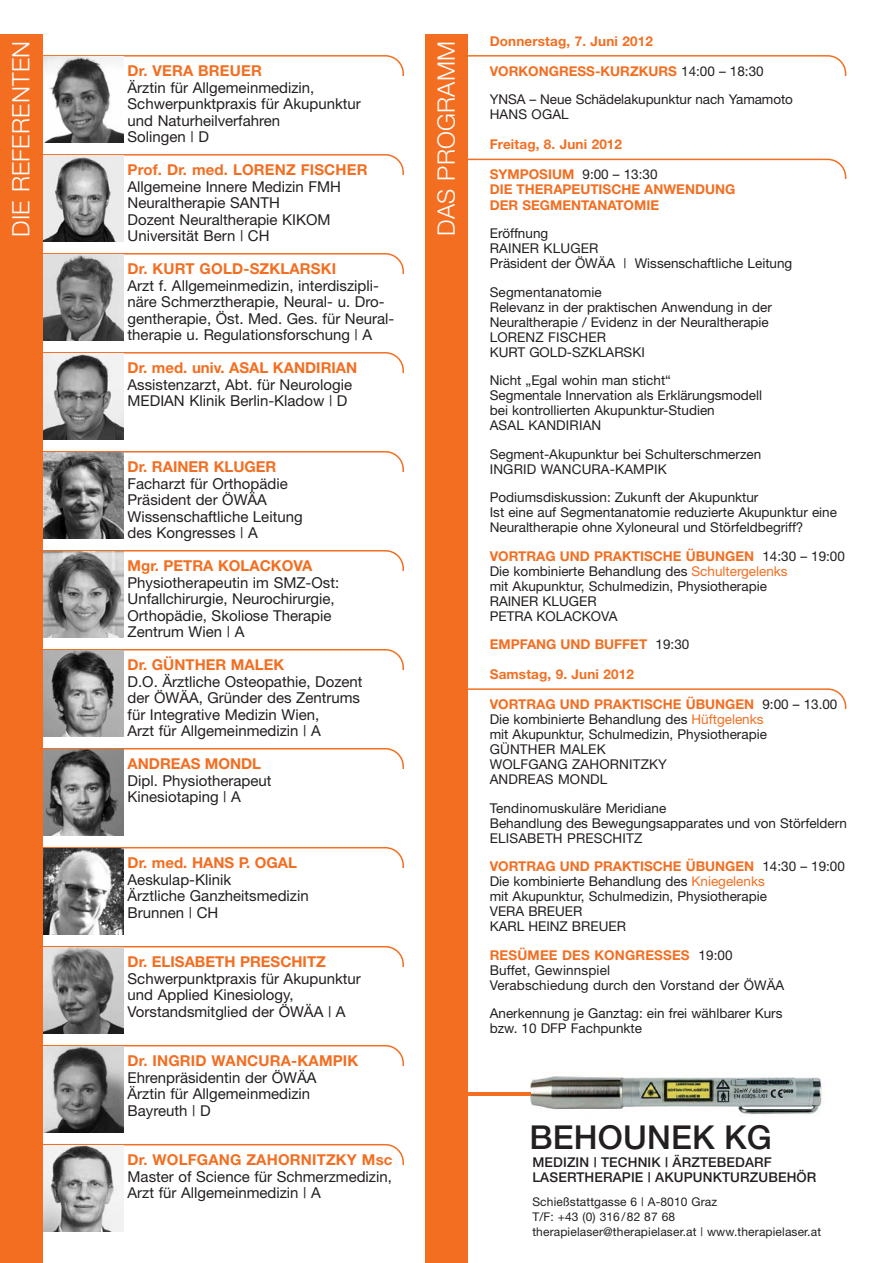
<style>
.page{position:relative;width:893px;height:1263px;background:#fff}
.page>*{position:absolute;margin:0;border:0;box-sizing:border-box;transform-origin:0 0}
.t1{font:500 33px "Helvetica Neue";letter-spacing:.005em;color:#231f20}
.t2{font:300 24px "Helvetica Neue";letter-spacing:.01em;color:#fff}
.t3{font:15px/16.5px "Helvetica Neue";color:#231f20}
.t4{font:700 15px "Helvetica Neue";color:#f36e21}
.t5{font:13.5px/15px "Helvetica Neue";color:#231f20}
.t6{font:700 13.5px/15px "Helvetica Neue";color:#f36e21}
.t7{font:500 13.5px/15px "Helvetica Neue";letter-spacing:.01em;color:#231f20}
.t8{font:13.5px "Helvetica Neue";letter-spacing:.01em;color:#231f20}
.t9{font:12px/15px "Helvetica Neue";letter-spacing:.01em;color:#231f20}
.s1{font-weight:700;color:#f36e21}
.s2{font-weight:400;color:#231f20}
.s3{color:#f36e21}
</style>
<div class="page">
<svg style="left:468px;top:55px;width:378px;height:21px"></svg>
<svg style="left:43px;top:55px;width:361px;height:1110px"></svg>
<img style="left:43px;top:947px;width:80px;height:86px">
<img style="left:43px;top:1046px;width:80px;height:86px">
<img style="left:43px;top:1145px;width:80px;height:86px">
<svg style="left:468px;top:159px;width:378px;height:20px"></svg>
<svg style="left:468px;top:688px;width:378px;height:21px"></svg>
<div style="left:425px;top:34px;width:43px;height:1229px;background:#f36e21"></div>
<div style="left:0;top:34px;width:43px;height:1229px;background:#f36e21"></div>
<img style="left:531px;top:1076px;width:291px;height:38px">
<hr style="left:455px;top:1093px;width:76px;height:3px;background:#f36e21">
<h2 class="t2" style="left:12px;top:237px;width:197px;rotate:-90deg">DIE REFERENTEN</h2>
<h2 class="t2" style="left:438px;top:236px;width:196px;rotate:-90deg">DAS PROGRAMM</h2>
<p class="t4" style="left:128px;top:65px;width:136px">Dr. VERA BREUER</p>
<p class="t3" style="left:128px;top:80px;width:235px">Ärztin für Allgemeinmedizin,<br>Schwerpunktpraxis für Akupunktur und Naturheilverfahren<br>Solingen | D</p>
<p class="t4" style="left:128px;top:164px;width:241px">Prof. Dr. med. LORENZ FISCHER</p>
<p class="t3" style="left:128px;top:179px;width:215px">Allgemeine Innere Medizin FMH<br>Neuraltherapie SANTH<br>Dozent Neuraltherapie KIKOM<br>Universität Bern | CH</p>
<p class="t4" style="left:128px;top:263px;width:210px">Dr. KURT GOLD-SZKLARSKI</p>
<p class="t3" style="left:128px;top:278px;width:268px">Arzt f. Allgemeinmedizin, interdiszipli&shy;näre Schmerztherapie, Neural- u. Dro&shy;gentherapie, Öst. Med. Ges. für Neural&shy;therapie u. Regulationsforschung | A</p>
<p class="t4" style="left:128px;top:362px;width:231px">Dr. med. univ. ASAL KANDIRIAN</p>
<p class="t3" style="left:128px;top:377px;width:226px">Assistenzarzt, Abt. für Neurologie<br>MEDIAN Klinik Berlin-Kladow | D</p>
<p class="t4" style="left:128px;top:461px;width:150px">Dr. RAINER KLUGER</p>
<p class="t3" style="left:128px;top:476px;width:177px">Facharzt für Orthopädie<br>Präsident der ÖWÄA<br>Wissenschaftliche Leitung des Kongresses | A</p>
<p class="t4" style="left:128px;top:560px;width:186px">Mgr. PETRA KOLACKOVA</p>
<p class="t3" style="left:128px;top:575px;width:213px">Physiotherapeutin im SMZ-Ost:<br>Unfallchirurgie, Neurochirurgie,<br>Orthopädie, Skoliose Therapie<br>Zentrum Wien | A</p>
<p class="t4" style="left:128px;top:659px;width:158px">Dr. GÜNTHER MALEK</p>
<p class="t3" style="left:128px;top:674px;width:237px">D.O. Ärztliche Osteopathie, Dozent der ÖWÄA, Gründer des Zentrums für Integrative Medizin Wien,<br>Arzt für Allgemeinmedizin | A</p>
<p class="t4" style="left:128px;top:758px;width:135px">ANDREAS MONDL</p>
<p class="t3" style="left:128px;top:773px;width:146px">Dipl. Physiotherapeut<br>Kinesiotaping | A</p>
<p class="t4" style="left:128px;top:857px;width:171px">Dr. med. HANS P. OGAL</p>
<p class="t3" style="left:128px;top:872px;width:183px">Aeskulap-Klinik<br>Ärztliche Ganzheitsmedizin<br>Brunnen | CH</p>
<p class="t4" style="left:128px;top:956px;width:200px">Dr. ELISABETH PRESCHITZ</p>
<p class="t3" style="left:128px;top:971px;width:235px">Schwerpunktpraxis für Akupunktur und Applied Kinesiology,<br>Vorstandsmitglied der ÖWÄA | A</p>
<p class="t4" style="left:128px;top:1055px;width:232px">Dr. INGRID WANCURA-KAMPIK</p>
<p class="t3" style="left:128px;top:1070px;width:190px">Ehrenpräsidentin der ÖWÄA<br>Ärztin für Allgemeinmedizin<br>Bayreuth | D</p>
<p class="t4" style="left:128px;top:1154px;width:266px">Dr. WOLFGANG ZAHORNITZKY Msc</p>
<p class="t3" style="left:128px;top:1169px;width:266px">Master of Science für Schmerzmedizin,<br>Arzt für Allgemeinmedizin | A</p>
<p class="t6" style="left:490px;top:35px;width:165px">Donnerstag, 7. Juni 2012</p>
<p class="t5" style="left:490px;top:58px;width:305px;line-height:28.5px"><span class="s1">VORKONGRESS-KURZKURS</span> 14:00 – 18:30<br>YNSA – Neue Schädelakupunktur nach Yamamoto</p>
<p class="t5" style="left:490px;top:108px;width:81px">HANS OGAL</p>
<p class="t6" style="left:490px;top:138px;width:134px">Freitag, 8. Juni 2012</p>
<p class="t6" style="left:490px;top:168px;width:247px">SYMPOSIUM <span class="s2">9:00 – 13:30<br></span>DIE THERAPEUTISCHE ANWENDUNG<br>DER SEGMENTANATOMIE</p>
<p class="t5" style="left:490px;top:227px;width:304px">Eröffnung<br>RAINER KLUGER<br>Präsident der ÖWÄA | Wissenschaftliche Leitung</p>
<p class="t8" style="left:490px;top:284px;width:114px">Segmentanatomie</p>
<p class="t5" style="left:490px;top:300px;width:284px">Relevanz in der praktischen Anwendung in der<br>Neuraltherapie / Evidenz in der Neuraltherapie<br>LORENZ FISCHER<br>KURT GOLD-SZKLARSKI</p>
<p class="t5" style="left:490px;top:374px;width:274px">Nicht „Egal wohin man sticht“<br>Segmentale Innervation als Erklärungsmodell bei kontrollierten Akupunktur-Studien<br>ASAL KANDIRIAN</p>
<p class="t5" style="left:490px;top:447px;width:273px">Segment-Akupunktur bei Schulterschmerzen<br>INGRID WANCURA-KAMPIK</p>
<p class="t5" style="left:490px;top:491px;width:349px">Podiumsdiskussion: Zukunft der Akupunktur<br>Ist eine auf Segmentanatomie reduzierte Akupunktur eine<br>Neuraltherapie ohne Xyloneural und Störfeldbegriff?</p>
<p class="t5" style="left:490px;top:549px;width:357px"><span class="s1">VORTRAG UND PRAKTISCHE ÜBUNGEN</span> 14:30 – 19:00<br>Die kombinierte Behandlung des <span class="s3">Schultergelenks<br></span>mit Akupunktur, Schulmedizin, Physiotherapie<br>RAINER KLUGER<br>PETRA KOLACKOVA</p>
<p class="t6" style="left:490px;top:638px;width:201px">EMPFANG UND BUFFET <span class="s2">19:30</span></p>
<p class="t6" style="left:490px;top:668px;width:146px">Samstag, 9. Juni 2012</p>
<p class="t5" style="left:490px;top:698px;width:349px"><span class="s1">VORTRAG UND PRAKTISCHE ÜBUNGEN</span> 9:00 – 13.00<br>Die kombinierte Behandlung des <span class="s3">Hüftgelenks<br></span>mit Akupunktur, Schulmedizin, Physiotherapie<br>GÜNTHER MALEK<br>WOLFGANG ZAHORNITZKY<br>ANDREAS MONDL</p>
<p class="t5" style="left:490px;top:801px;width:359px">Tendinomuskuläre Meridiane<br>Behandlung des Bewegungsapparates und von Störfeldern<br>ELISABETH PRESCHITZ</p>
<p class="t5" style="left:490px;top:860px;width:357px"><span class="s1">VORTRAG UND PRAKTISCHE ÜBUNGEN</span> 14:30 – 19:00<br>Die kombinierte Behandlung des <span class="s3">Kniegelenks<br></span>mit Akupunktur, Schulmedizin, Physiotherapie<br>VERA BREUER<br>KARL HEINZ BREUER</p>
<p class="t5" style="left:490px;top:948px;width:296px"><span class="s1">RESÜMEE DES KONGRESSES</span> 19:00<br>Buffet, Gewinnspiel<br>Verabschiedung durch den Vorstand der ÖWÄA</p>
<p class="t5" style="left:490px;top:1007px;width:294px">Anerkennung je Ganztag: ein frei wählbarer Kurs bzw. 10 DFP Fachpunkte</p>
<h1 class="t1" style="left:529px;top:1125px;width:244px">BEHOUNEK KG</h1>
<p class="t7" style="left:532px;top:1156px;width:286px">MEDIZIN | TECHNIK | ÄRZTEBEDARF<br>LASERTHERAPIE | AKUPUNKTURZUBEHÖR</p>
<p class="t9" style="left:532px;top:1195px;width:290px">Schießstattgasse 6 | A-8010 Graz<br>T/F: +43 (0) 316/82 87 68 therapielaser@therapielaser.at | www.therapielaser.at</p>
</div>
